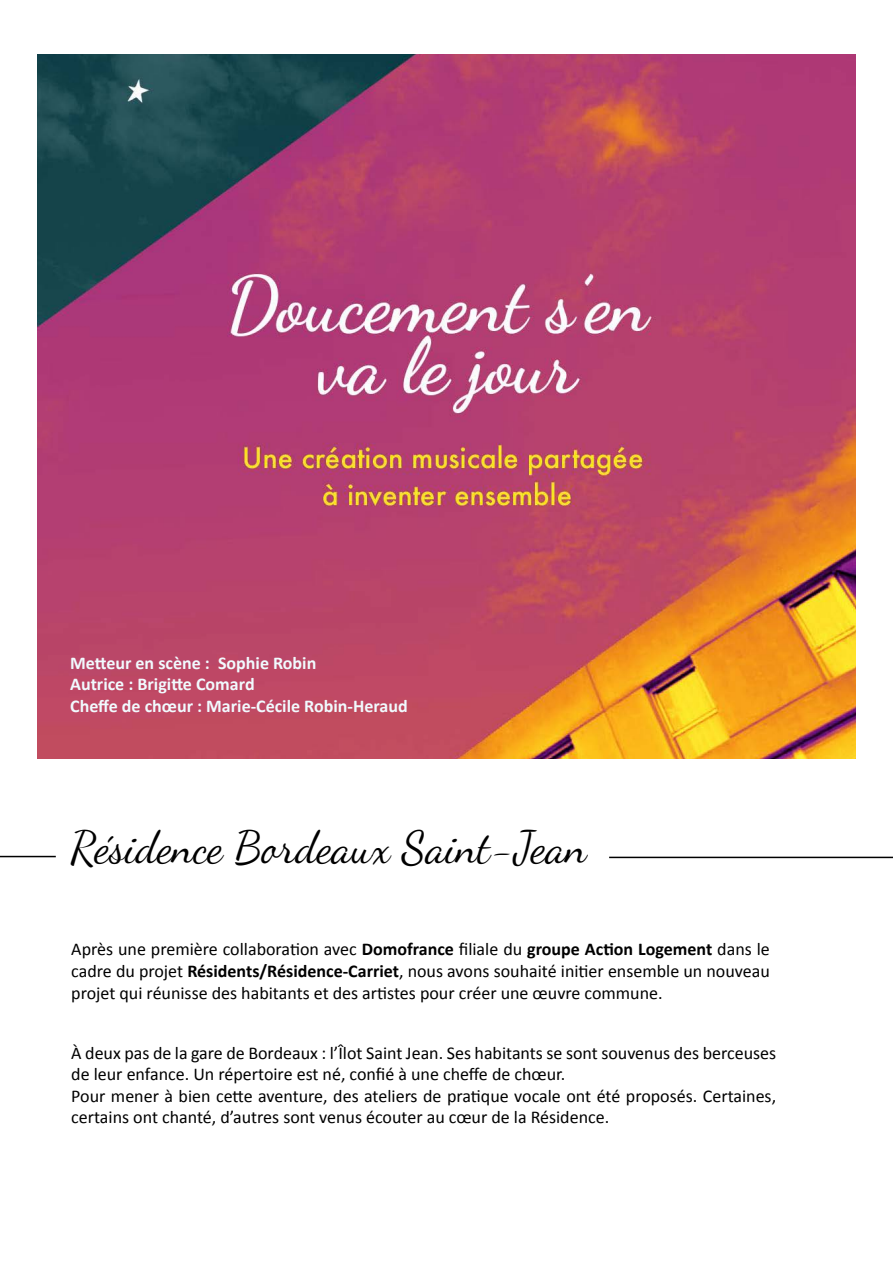
<style>
.page{position:relative;width:893px;height:1263px;background:#fff}
.page>*{position:absolute;margin:0;border:0;box-sizing:border-box;transform-origin:0 0}
.t1{font:45px "Dancing Script";color:#000}
.t2{font:18px/21.6px "Calibri";color:#000}
.t3{font:700 18px/21.6px "Calibri";color:#f1fafe}
.s1{font-weight:700}
</style>
<div class="page">
<hr style="left:0;top:856px;width:56px;height:1px;background:#000">
<hr style="left:609px;top:857px;width:284px;height:1px;background:#000">
<img style="left:37px;top:54px;width:819px;height:704px">
<p class="t3" style="left:70px;top:651px;width:339px">Metteur en scène : Sophie Robin<br>Autrice : Brigitte Comard<br>Cheffe de chœur : Marie-Cécile Robin-Heraud</p>
<h1 class="t1" style="left:70px;top:821px;width:518px">Résidence Bordeaux Saint-Jean</h1>
<p class="t2" style="left:71px;top:938px;width:700px;text-align:justify">Après une première collaboration avec <span class="s1">Domofrance</span> filiale du <span class="s1">groupe Action Logement</span> dans le cadre du projet <span class="s1">Résidents/Résidence-Carriet</span>, nous avons souhaité initier ensemble un nouveau projet qui réunisse des habitants et des artistes pour créer une œuvre commune.</p>
<p class="t2" style="left:71px;top:1041px;width:706px">À deux pas de la gare de Bordeaux : l’Îlot Saint Jean. Ses habitants se sont souvenus des berceuses de leur enfance. Un répertoire est né, confié à une cheffe de chœur.<br>Pour mener à bien cette aventure, des ateliers de pratique vocale ont été proposés. Certaines, certains ont chanté, d’autres sont venus écouter au cœur de la Résidence.</p>
</div>
